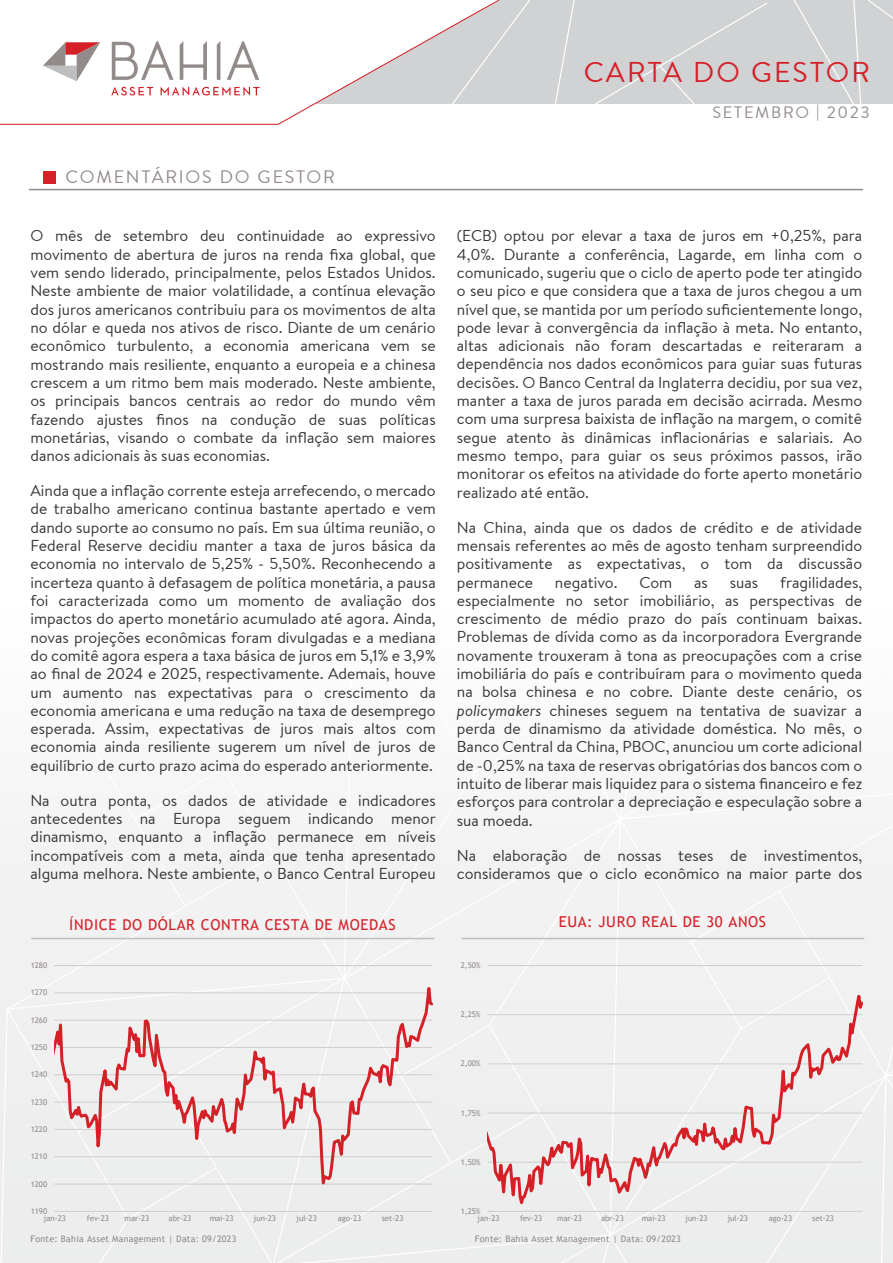
<style>
.page{position:relative;width:893px;height:1263px;background:#fff}
.page>*{position:absolute;margin:0;border:0;box-sizing:border-box;transform-origin:0 0}
.t1{font:28.5px "Brandon Text Office";letter-spacing:.075em;color:#d52028}
.t2{font:18px "Brandon Text Office";letter-spacing:.1em;color:#928b89}
.t3{font:16.5px "Brandon Text Office";letter-spacing:.1em;color:#928b89}
.t4{font:15.75px/18.3px "Brandon Text Office";color:#343333;text-align:justify}
.t5{font:15px "Trebuchet MS";letter-spacing:.04em;color:#d52028}
.t6{font:9px "Trebuchet MS";letter-spacing:.025em;color:#928b89}
.t7{font:7.95px "Trebuchet MS";color:#928b89}
.s1{font-style:italic}
</style>
<div class="page">
<hr style="left:29px;top:189px;width:834px;height:1px;background:#928b89">
<div style="left:43px;top:171px;width:12px;height:12px;background:#d52028"></div>
<div style="left:0;top:0;width:893px;height:104px;background:#d0d2d3"></div>
<div style="left:0;top:0;width:307px;height:125px;background:#fff"></div>
<svg style="left:111px;top:87px;width:42px;height:8px"></svg>
<svg style="left:161px;top:87px;width:99px;height:8px"></svg>
<svg style="left:112px;top:41px;width:61px;height:39px;background:#dddbda"></svg>
<svg style="left:227px;top:41px;width:32px;height:39px"></svg>
<svg style="left:217px;top:41px;width:3px;height:39px"></svg>
<svg style="left:180px;top:41px;width:27px;height:39px"></svg>
<svg style="left:43px;top:42px;width:57px;height:39px;background:#d5bdbe"></svg>
<svg style="left:286px;top:0;width:481px;height:109px"></svg>
<svg style="left:793px;top:0;width:100px;height:104px"></svg>
<div style="left:0;top:819px;width:893px;height:444px;background:#f0f0f0"></div>
<hr style="left:54px;top:1211px;width:378px;height:1px;background:#d1cdcb">
<svg style="left:54px;top:965px;width:379px;height:239px"></svg>
<p class="t2" style="left:66px;top:165px;width:271px">COMENTÁRIOS DO GESTOR</p>
<p class="t4" style="left:30px;top:226px;width:407px">O mês de setembro deu continuidade ao expressivo movimento de abertura de juros na renda fixa global, que vem sendo liderado, principalmente, pelos Estados Unidos.<br>Neste ambiente de maior volatilidade, a contínua elevação dos juros americanos contribuiu para os movimentos de alta no dólar e queda nos ativos de risco. Diante de um cenário econômico turbulento, a economia americana vem se mostrando mais resiliente, enquanto a europeia e a chinesa crescem a um ritmo bem mais moderado. Neste ambiente, os principais bancos centrais ao redor do mundo vêm fazendo ajustes finos na condução de suas políticas monetárias, visando o combate da inflação sem maiores danos adicionais às suas economias.</p>
<p class="t4" style="left:30px;top:481px;width:407px">Ainda que a inflação corrente esteja arrefecendo, o mercado de trabalho americano continua bastante apertado e vem dando suporte ao consumo no país. Em sua última reunião, o Federal Reserve decidiu manter a taxa de juros básica da economia no intervalo de 5,25% - 5,50%. Reconhecendo a incerteza quanto à defasagem de política monetária, a pausa foi caracterizada como um momento de avaliação dos impactos do aperto monetário acumulado até agora. Ainda, novas projeções econômicas foram divulgadas e a mediana do comitê agora espera a taxa básica de juros em 5,1% e 3,9% ao final de 2024 e 2025, respectivamente. Ademais, houve um aumento nas expectativas para o crescimento da economia americana e uma redução na taxa de desemprego esperada. Assim, expectativas de juros mais altos com economia ainda resiliente sugerem um nível de juros de equilíbrio de curto prazo acima do esperado anteriormente.</p>
<p class="t4" style="left:30px;top:790px;width:407px">Na outra ponta, os dados de atividade e indicadores antecedentes na Europa seguem indicando menor dinamismo, enquanto a inflação permanece em níveis incompatíveis com a meta, ainda que tenha apresentado alguma melhora. Neste ambiente, o Banco Central Europeu</p>
<p class="t7" style="left:31px;top:960px;width:18px">1280</p>
<p class="t7" style="left:31px;top:987px;width:18px">1270</p>
<p class="t7" style="left:31px;top:1015px;width:18px">1260</p>
<p class="t7" style="left:31px;top:1042px;width:18px">1250</p>
<p class="t7" style="left:31px;top:1069px;width:18px">1240</p>
<p class="t7" style="left:31px;top:1097px;width:18px">1230</p>
<p class="t7" style="left:31px;top:1124px;width:18px">1220</p>
<p class="t7" style="left:31px;top:1151px;width:18px">1210</p>
<p class="t7" style="left:31px;top:1179px;width:18px">1200</p>
<p class="t5" style="left:69px;top:915px;width:328px">ÍNDICE DO DÓLAR CONTRA CESTA DE MOEDAS</p>
<p class="t7" style="left:31px;top:1206px;width:18px">1190</p>
<p class="t7" style="left:44px;top:1213px;width:24px">jan-23</p>
<p class="t7" style="left:87px;top:1213px;width:24px">fev-23</p>
<p class="t7" style="left:124px;top:1213px;width:26px">mar-23</p>
<p class="t7" style="left:169px;top:1213px;width:24px">abr-23</p>
<p class="t7" style="left:210px;top:1213px;width:26px">mai-23</p>
<p class="t7" style="left:253px;top:1213px;width:24px">jun-23</p>
<p class="t7" style="left:296px;top:1213px;width:22px">jul-23</p>
<p class="t7" style="left:338px;top:1213px;width:25px">ago-23</p>
<p class="t7" style="left:382px;top:1213px;width:23px">set-23</p>
<p class="t6" style="left:30px;top:1233px;width:208px">Fonte: Bahia Asset Management | Data: 09/2023</p>
<h1 class="t1" style="left:584px;top:53px;width:288px">CARTA DO GESTOR</h1>
<p class="t3" style="left:712px;top:101px;width:159px">SETEMBRO | 2023</p>
<p class="t4" style="left:457px;top:226px;width:407px">(ECB) optou por elevar a taxa de juros em +0,25%, para 4,0%. Durante a conferência, Lagarde, em linha com o comunicado, sugeriu que o ciclo de aperto pode ter atingido o seu pico e que considera que a taxa de juros chegou a um nível que, se mantida por um período suficientemente longo, pode levar à convergência da inflação à meta. No entanto, altas adicionais não foram descartadas e reiteraram a dependência nos dados econômicos para guiar suas futuras decisões. O Banco Central da Inglaterra decidiu, por sua vez, manter a taxa de juros parada em decisão acirrada. Mesmo com uma surpresa baixista de inflação na margem, o comitê segue atento às dinâmicas inflacionárias e salariais. Ao mesmo tempo, para guiar os seus próximos passos, irão monitorar os efeitos na atividade do forte aperto monetário realizado até então.</p>
<p class="t4" style="left:457px;top:517px;width:407px">Na China, ainda que os dados de crédito e de atividade mensais referentes ao mês de agosto tenham surpreendido positivamente as expectativas, o tom da discussão permanece</p>
<p class="t4" style="left:457px;top:572px;width:407px;text-indent:323px">fragilidades, especialmente no setor imobiliário, as perspectivas de crescimento de médio prazo do país continuam baixas.<br>Problemas de dívida como as da incorporadora Evergrande novamente trouxeram à tona as preocupações com a crise imobiliária do país e contribuíram para o movimento queda na bolsa chinesa e no cobre. Diante deste cenário, os <span class="s1">policymakers</span> chineses seguem na tentativa de suavizar a perda de dinamismo da atividade doméstica. No mês, o Banco Central da China, PBOC, anunciou um corte adicional de -0,25% na taxa de reservas obrigatórias dos bancos com o intuito de liberar mais liquidez para o sistema financeiro e fez esforços para controlar a depreciação e especulação sobre a sua moeda.</p>
<p class="t4" style="left:457px;top:845px;width:407px">Na elaboração de nossas teses de investimentos, consideramos que o ciclo econômico na maior parte dos</p>
<p class="t4" style="left:555px;top:572px;width:64px">negativo.</p>
<p class="t4" style="left:639px;top:572px;width:34px">Com</p>
<p class="t4" style="left:694px;top:572px;width:15px">as</p>
<p class="t4" style="left:730px;top:572px;width:30px">suas</p>
<p class="t7" style="left:461px;top:960px;width:21px">2,50%</p>
<p class="t7" style="left:461px;top:1009px;width:21px">2,25%</p>
<p class="t7" style="left:461px;top:1058px;width:21px">2,00%</p>
<p class="t7" style="left:461px;top:1108px;width:21px">1,75%</p>
<p class="t7" style="left:461px;top:1157px;width:21px">1,50%</p>
<p class="t5" style="left:559px;top:912px;width:209px">EUA: JURO REAL DE 30 ANOS</p>
<p class="t7" style="left:461px;top:1206px;width:21px">1,25%</p>
<p class="t7" style="left:477px;top:1213px;width:24px">jan-23</p>
<p class="t7" style="left:520px;top:1213px;width:24px">fev-23</p>
<p class="t7" style="left:557px;top:1213px;width:26px">mar-23</p>
<p class="t7" style="left:601px;top:1213px;width:24px">abr-23</p>
<p class="t7" style="left:642px;top:1213px;width:26px">mai-23</p>
<p class="t7" style="left:685px;top:1213px;width:24px">jun-23</p>
<p class="t7" style="left:727px;top:1213px;width:22px">jul-23</p>
<p class="t7" style="left:769px;top:1213px;width:25px">ago-23</p>
<p class="t7" style="left:812px;top:1213px;width:23px">set-23</p>
<p class="t6" style="left:475px;top:1233px;width:208px">Fonte: Bahia Asset Management | Data: 09/2023</p>
</div>
